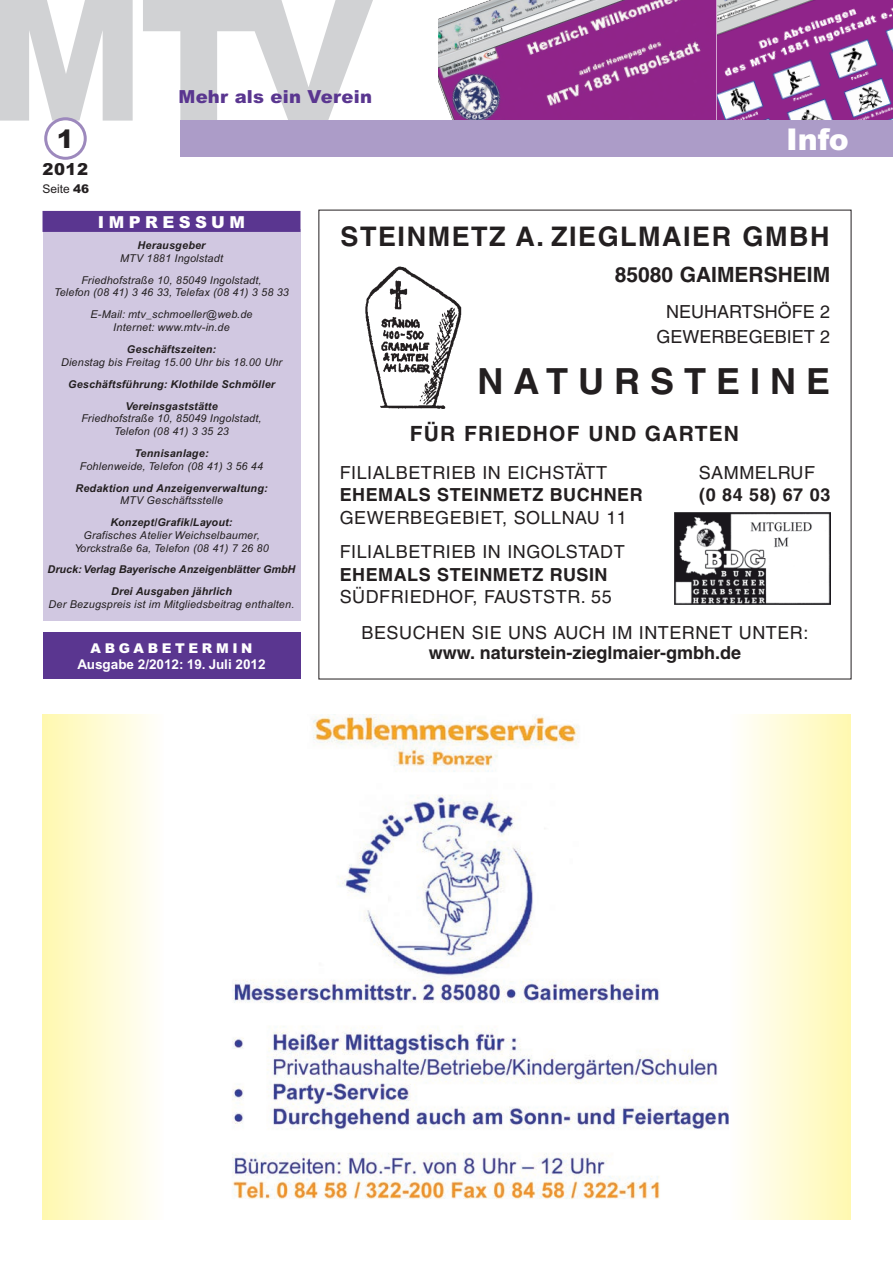
<style>
.page{position:relative;width:893px;height:1263px;background:#fff}
.page>*{position:absolute;margin:0;border:0;box-sizing:border-box;transform-origin:0 0}
.t1{font:700 36px "Helvetica LT";letter-spacing:.28em;color:#231f20}
.t2{font:900 30px "Arial";color:#fff}
.t3{font:700 27px "Helvetica LT";letter-spacing:.055em;color:#231f20}
.t4{font:900 25.5px "Arial";color:#231f20}
.t5{font:700 21px "Helvetica LT";letter-spacing:.045em;color:#231f20}
.t6{font:700 21px "Helvetica LT";color:#231f20}
.t7{font:18px/34.5px "Helvetica LT";letter-spacing:.03em;color:#231f20}
.t8{font:700 18px "Helvetica LT";letter-spacing:.03em;color:#231f20}
.t9{font:700 18px "Helvetica LT";color:#231f20}
.t10{font:18px/25.5px "Helvetica LT";color:#231f20;text-align:center}
.t11{font:900 18px "Arial";letter-spacing:.015em;color:#5a3690}
.t12{font:900 16.5px "Arial";letter-spacing:.265em;color:#fff}
.t13{font:900 16.5px "Arial";color:#231f20}
.t14{font:700 13.5px "Arial";color:#fff}
.t15{font:900 13.5px "Arial";letter-spacing:.265em;color:#fff}
.t16{font:12px "Arial";color:#231f20}
.t17{font:italic 10.8px/21.8px "Arial";letter-spacing:.015em;color:#231f20;text-align:center}
.t18{font:italic 700 10.8px/21.8px "Arial";letter-spacing:.015em;color:#231f20;text-align:center}
.s1{font-weight:900}
</style>
<div class="page">
<svg style="left:143px;top:0;width:234px;height:121px"></svg>
<svg style="left:0;top:0;width:133px;height:160px"></svg>
<img style="left:716px;top:0;width:176px;height:121px">
<svg style="left:438px;top:0;width:278px;height:121px;background:#a05a9e"></svg>
<div style="left:180px;top:121px;width:713px;height:36px;background:#ac9cc8"></div>
<div style="left:43px;top:633px;width:257px;height:46px;background:#5a3690"></div>
<div style="left:43px;top:229px;width:257px;height:392px;background:#d1c8e1"></div>
<div style="left:43px;top:211px;width:257px;height:21px;background:#5a3690"></div>
<img style="left:365px;top:266px;width:97px;height:143px">
<img style="left:674px;top:512px;width:156px;height:92px">
<hr style="left:892px;top:0;width:1px;height:1263px;background:#fff">
<img style="left:232px;top:715px;width:497px;height:485px">
<div style="left:730px;top:715px;width:120px;height:504px;background:linear-gradient(to right,#fffefd,#fff8b1)"></div>
<div style="left:43px;top:715px;width:120px;height:504px;background:linear-gradient(to right,#fff8af,#fffefb)"></div>
<h3 class="t4" style="left:57px;top:122px;width:19px">1</h3>
<h3 class="t13" style="left:43px;top:159px;width:47px">2012</h3>
<p class="t16" style="left:43px;top:182px;width:48px">Seite <span class="s1">46</span></p>
<h3 class="t11" style="left:179px;top:85px;width:195px">Mehr als ein Verein</h3>
<h2 class="t2" style="left:786px;top:120px;width:64px">Info</h2>
<h3 class="t12" style="left:98px;top:211px;width:149px">IMPRESSUM</h3>
<p class="t18" style="left:138px;top:235px;width:69px">Herausgeber</p>
<p class="t17" style="left:82px;top:247px;width:182px">MTV 1881 Ingolstadt<br>Friedhofstraße 10, 85049 Ingolstadt,</p>
<p class="t17" style="left:54px;top:282px;width:236px">Telefon (08 41) 3 46 33, Telefax (08 41) 3 58 33<br>E-Mail: mtv_schmoeller@web.de</p>
<p class="t17" style="left:113px;top:316px;width:118px">Internet: www.mtv-in.de</p>
<p class="t18" style="left:127px;top:339px;width:91px">Geschäftszeiten:</p>
<p class="t17" style="left:61px;top:352px;width:223px">Dienstag bis Freitag 15.00 Uhr bis 18.00 Uhr</p>
<p class="t18" style="left:68px;top:373px;width:208px">Geschäftsführung: Klothilde Schmöller<br>Vereinsgaststätte</p>
<p class="t17" style="left:82px;top:412px;width:182px;line-height:12.8px">Friedhofstraße 10, 85049 Ingolstadt,<br>Telefon (08 41) 3 35 23</p>
<p class="t18" style="left:134px;top:442px;width:76px">Tennisanlage:</p>
<p class="t17" style="left:80px;top:455px;width:185px">Fohlenweide, Telefon (08 41) 3 56 44</p>
<p class="t18" style="left:75px;top:477px;width:194px">Redaktion und Anzeigenverwaltung:</p>
<p class="t17" style="left:120px;top:490px;width:104px">MTV Geschäftsstelle</p>
<p class="t18" style="left:111px;top:511px;width:123px">Konzept/Grafik/Layout:</p>
<p class="t17" style="left:74px;top:529px;width:196px;line-height:12.8px">Grafisches Atelier Weichselbaumer,<br>Yorckstraße 6a, Telefon (08 41) 7 26 80</p>
<p class="t18" style="left:48px;top:559px;width:249px">Druck: Verlag Bayerische Anzeigenblätter GmbH<br>Drei Ausgaben jährlich</p>
<p class="t17" style="left:49px;top:593px;width:247px">Der Bezugspreis ist im Mitgliedsbeitrag enthalten.</p>
<p class="t15" style="left:91px;top:640px;width:163px">ABGABETERMIN</p>
<p class="t14" style="left:77px;top:657px;width:190px">Ausgabe 2/2012: 19. Juli 2012</p>
<h3 class="t3" style="left:341px;top:227px;width:490px">STEINMETZ A. ZIEGLMAIER GMBH</h3>
<h3 class="t6" style="left:615px;top:267px;width:217px">85080 GAIMERSHEIM</h3>
<h3 class="t10" style="left:657px;top:300px;width:175px">NEUHARTSHÖFE 2<br>GEWERBEGEBIET 2</h3>
<h1 class="t1" style="left:477px;top:369px;width:354px">NATURSTEINE</h1>
<h3 class="t5" style="left:410px;top:426px;width:331px">FÜR FRIEDHOF UND GARTEN</h3>
<h3 class="t7" style="left:340px;top:456px;width:269px">FILIALBETRIEB IN EICHSTÄTT</h3>
<h3 class="t7" style="left:699px;top:456px;width:118px">SAMMELRUF</h3>
<h3 class="t8" style="left:340px;top:488px;width:304px">EHEMALS STEINMETZ BUCHNER</h3>
<h3 class="t8" style="left:699px;top:488px;width:133px">(0 84 58) 67 03</h3>
<h3 class="t7" style="left:340px;top:501px;width:289px">GEWERBEGEBIET, SOLLNAU 11<br>FILIALBETRIEB IN INGOLSTADT</h3>
<h3 class="t8" style="left:340px;top:568px;width:269px">EHEMALS STEINMETZ RUSIN</h3>
<h3 class="t7" style="left:362px;top:580px;width:448px;line-height:36px;text-indent:-22px">SÜDFRIEDHOF, FAUSTSTR. 55<br>BESUCHEN SIE UNS AUCH IM INTERNET UNTER:</h3>
<h3 class="t9" style="left:429px;top:646px;width:314px">www. naturstein-zieglmaier-gmbh.de</h3>
</div>
